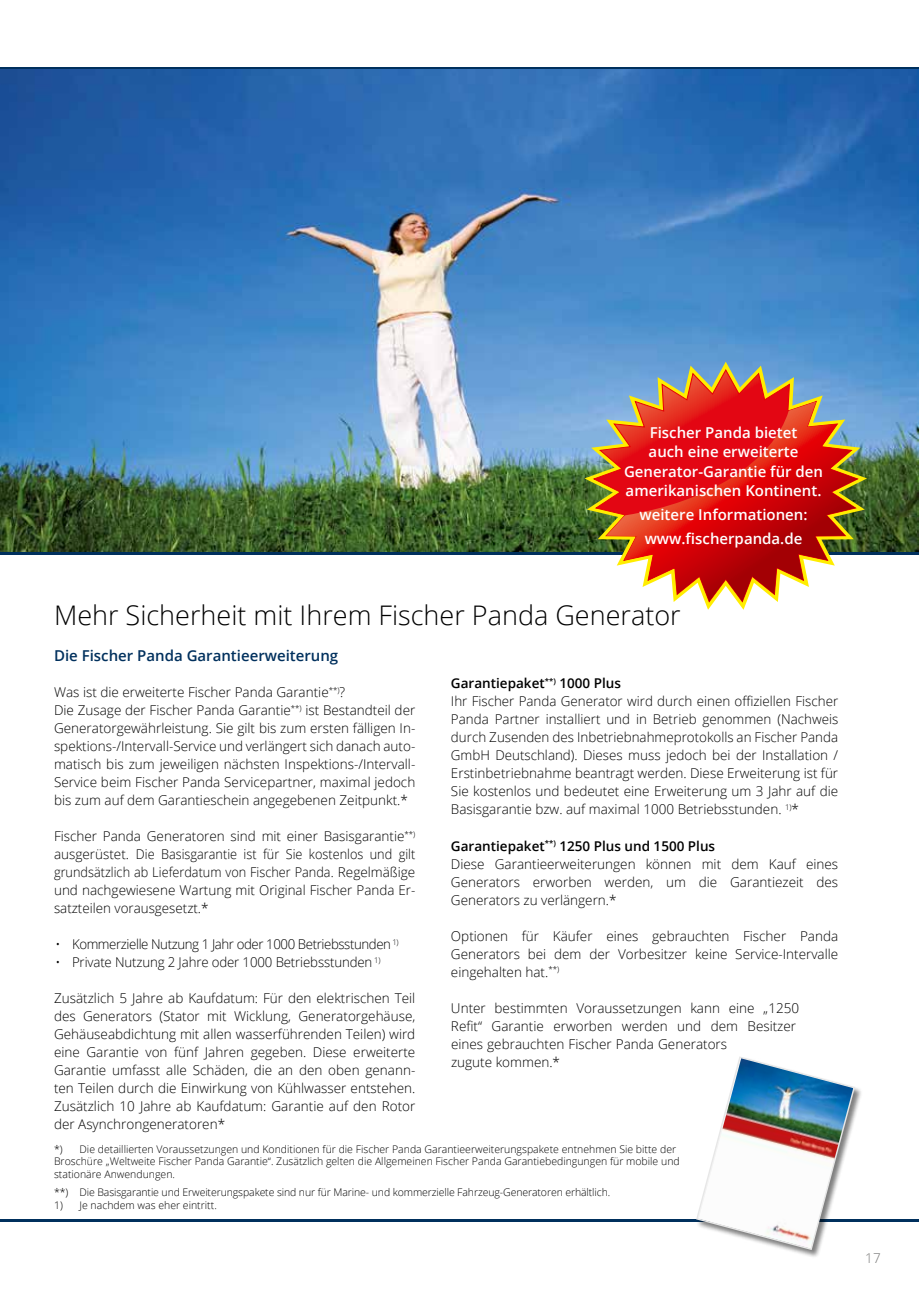
<style>
.page{position:relative;width:919px;height:1289px;background:#fff}
.page>*{position:absolute;margin:0;border:0;box-sizing:border-box;transform-origin:0 0}
.t1{font:300 27px "Open Sans";color:#000}
.t2{font:600 15px/19.5px "Open Sans";color:#fff;text-align:center}
.t3{font:600 15px "Open Sans";color:#00305d}
.t4{font:300 13.5px/18px "Open Sans";color:#000}
.t5{font:300 13.5px "Open Sans";letter-spacing:-.03em;color:#000}
.t6{font:300 13.5px "Open Sans";color:#777776}
.t7{font:300 10.5px/12.6px "Open Sans";color:#000}
.s1{font-weight:600}
</style>
<div class="page">
<hr style="left:0;top:1219px;width:918px;height:2px;background:#00305d">
<hr style="left:0;top:551px;width:918px;height:3px;background:#00305d">
<hr style="left:0;top:67px;width:918px;height:2px;background:#00305d">
<img style="left:0;top:69px;width:918px;height:482px">
<svg style="left:584px;top:362px;width:282px;height:247px"></svg>
<svg style="left:591px;top:368px;width:268px;height:235px;background:#9c9a97"></svg>
<svg style="left:606px;top:401px;width:251px;height:200px;background:#d34133"></svg>
<div style="left:696px;top:1056px;width:167px;height:202px;background:#000;opacity:.5"></div>
<svg style="left:695px;top:1056px;width:160px;height:194px"></svg>
<p class="t2" style="left:624px;top:422px;width:200px">Fischer Panda bietet<br>auch eine erweiterte<br>Generator-Garantie für den amerikanischen Kontinent.</p>
<p class="t2" style="left:639px;top:502px;width:169px;line-height:23.7px">weitere Informationen: www.fischerpanda.de</p>
<h1 class="t1" style="left:54px;top:596px;width:628px">Mehr Sicherheit mit Ihrem Fischer Panda Generator</h1>
<p class="t3" style="left:54px;top:645px;width:286px">Die Fischer Panda Garantieerweiterung</p>
<p class="t4" style="left:54px;top:682px;width:363px">Was ist die erweiterte Fischer Panda Garantie<sup>**)</sup>?<br>Die Zusage der Fischer Panda Garantie<sup>**)</sup> ist Bestandteil der Generatorgewährleistung. Sie gilt bis zum ersten fälligen In&shy;spektions-/Intervall-Service und verlängert sich danach auto&shy;matisch bis zum jeweiligen nächsten Inspektions-/Intervall-Service beim Fischer Panda Servicepartner, maximal jedoch bis zum auf dem Garantieschein angegebenen Zeitpunkt.*</p>
<p class="t4" style="left:54px;top:826px;width:363px;text-align:justify">Fischer Panda Generatoren sind mit einer Basisgarantie<sup>**) </sup>ausgerüstet. Die Basisgarantie ist für Sie kostenlos und gilt grundsätzlich ab Lieferdatum von Fischer Panda. Regelmäßige und nachgewiesene Wartung mit Original Fischer Panda Er&shy;satzteilen vorausgesetzt.*</p>
<p class="t5" style="left:56px;top:935px;width:344px">• Kommerzielle Nutzung 1 Jahr oder 1000 Betriebsstunden <sup>1)</sup></p>
<p class="t4" style="left:56px;top:952px;width:326px">• Private Nutzung 2 Jahre oder 1000 Betriebsstunden <sup>1)</sup></p>
<p class="t4" style="left:54px;top:988px;width:363px;text-align:justify">Zusätzlich 5 Jahre ab Kaufdatum: Für den elektrischen Teil des Generators (Stator mit Wicklung, Generatorgehäuse, Gehäuseabdichtung mit allen wasserführenden Teilen) wird eine Garantie von fünf Jahren gegeben. Diese erweiterte Garantie umfasst alle Schäden, die an den oben genann&shy;ten Teilen durch die Einwirkung von Kühlwasser entstehen.<br>Zusätzlich 10 Jahre ab Kaufdatum: Garantie auf den Rotor der Asynchrongeneratoren*</p>
<p class="t4" style="left:451px;top:674px;width:389px"><span class="s1">Garantiepaket</span><sup>**)</sup> <span class="s1">1000 Plus<br></span>Ihr Fischer Panda Generator wird durch einen offiziellen Fischer Panda Partner installiert und in Betrieb genommen (Nachweis durch Zusenden des Inbetriebnahmeprotokolls an Fischer Panda GmbH Deutschland). Dieses muss jedoch bei der Installation / Erstinbetriebnahme beantragt werden. Diese Erweiterung ist für Sie kostenlos und bedeutet eine Erweiterung um 3 Jahr auf die Basisgarantie bzw. auf maximal 1000 Betriebsstunden. <sup>1)</sup>*</p>
<p class="t4" style="left:451px;top:836px;width:389px"><span class="s1">Garantiepaket</span><sup>**)</sup> <span class="s1">1250 Plus und 1500 Plus<br></span>Diese Garantieerweiterungen können mit dem Kauf eines Generators erworben werden, um die Garantiezeit des Generators zu verlängern.*</p>
<p class="t4" style="left:451px;top:926px;width:389px;text-align:justify">Optionen für Käufer eines gebrauchten Fischer Panda Generators bei dem der Vorbesitzer keine Service-Intervalle eingehalten hat.<sup>**)</sup></p>
<p class="t4" style="left:451px;top:998px;width:350px">Unter bestimmten Voraussetzungen kann eine „1250<br>Refit“ Garantie erworben werden und dem Besitzer eines gebrauchten Fischer Panda Generators<br>zugute kommen.*</p>
<p class="t7" style="left:54px;top:1142px;width:627px;text-indent:26px">Die detaillierten Voraussetzungen und Konditionen für die Fischer Panda Garantieerweiterungspakete entnehmen Sie bitte der<br>Broschüre „Weltweite Fischer Panda Garantie“. Zusätzlich gelten die Allgemeinen Fischer Panda Garantiebedingungen für mobile und stationäre Anwendungen.</p>
<p class="t7" style="left:54px;top:1185px;width:557px">**) Die Basisgarantie und Erweiterungspakete sind nur für Marine- und kommerzielle Fahrzeug-Generatoren erhältlich.</p>
<p class="t7" style="left:54px;top:1198px;width:164px">1) Je nachdem was eher eintritt.</p>
<p class="t7" style="left:54px;top:1142px;width:10px">*)</p>
<p class="t6" style="left:865px;top:1249px;width:17px">17</p>
</div>
